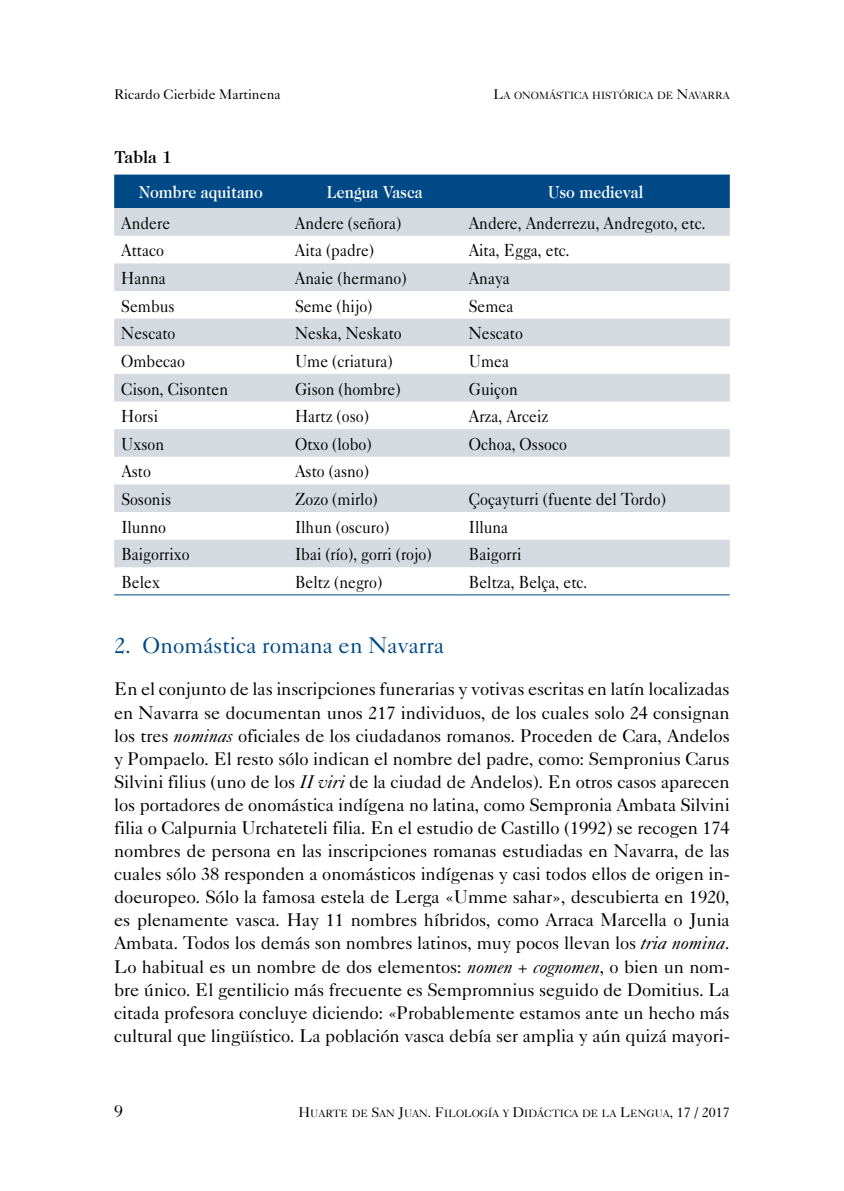
<style>
.page{position:relative;width:844px;height:1191px;background:#fff}
.page>*{position:absolute;margin:0;border:0;box-sizing:border-box;transform-origin:0 0}
.t1{font:22.75px "Caslon Five Forty";color:#004987}
.t2{font:18.38px/23.1px "Caslon Five Forty";letter-spacing:-.005em;color:#000;text-align:justify}
.t3{font:17.5px "Caslon Five Forty";color:#000;scale:.9 1}
.t4{font:500 17.5px "Caslon Two Twenty Four";color:#fff;scale:.9 1}
.t5{font:500 17.5px "Caslon Two Twenty Four";color:#000}
.t6{font:17.5px "Caslon Five Forty";color:#000}
.t7{font:14px "Caslon Five Forty";color:#000}
.t8{font:10.5px "Caslon Five Forty";color:#000}
.s1{font-size:14px}
.s2{font-style:italic}
</style>
<div class="page">
<div style="left:114px;top:174px;width:615px;height:34px;background:#004987"></div>
<svg style="left:114px;top:208px;width:615px;height:359px;fill:#d5dae1"></svg>
<hr style="left:114px;top:594px;width:174px;height:1px;background:#004987">
<hr style="left:288px;top:594px;width:173px;height:1px;background:#004987">
<hr style="left:461px;top:594px;width:268px;height:1px;background:#004987">
<p class="t7" style="left:114px;top:86px;width:168px">Ricardo Cierbide Martinena</p>
<p class="t8" style="left:493px;top:89px;width:238px"><span class="s1">L</span>A ONOMÁSTICA HISTÓRICA DE <span class="s1">N</span>AVARRA</p>
<p class="t5" style="left:114px;top:146px;width:59px">Tabla 1</p>
<p class="t4" style="left:139px;top:182px;width:139px">Nombre aquitano</p>
<p class="t4" style="left:327px;top:182px;width:108px">Lengua Vasca</p>
<p class="t4" style="left:548px;top:182px;width:107px">Uso medieval</p>
<p class="t3" style="left:121px;top:212px;width:56px">Andere</p>
<p class="t3" style="left:295px;top:212px;width:120px">Andere (señora)</p>
<p class="t3" style="left:468px;top:212px;width:265px">Andere, Anderrezu, Andregoto, etc.</p>
<p class="t3" style="left:121px;top:240px;width:49px">Attaco</p>
<p class="t3" style="left:295px;top:240px;width:89px">Aita (padre)</p>
<p class="t3" style="left:468px;top:240px;width:114px">Aita, Egga, etc.</p>
<p class="t3" style="left:121px;top:267px;width:51px">Hanna</p>
<p class="t3" style="left:295px;top:267px;width:125px">Anaie (hermano)</p>
<p class="t3" style="left:468px;top:267px;width:47px">Anaya</p>
<p class="t3" style="left:121px;top:295px;width:61px">Sembus</p>
<p class="t3" style="left:295px;top:295px;width:88px">Seme (hijo)</p>
<p class="t3" style="left:468px;top:295px;width:51px">Semea</p>
<p class="t3" style="left:121px;top:323px;width:62px">Nescato</p>
<p class="t3" style="left:295px;top:323px;width:120px">Neska, Neskato</p>
<p class="t3" style="left:468px;top:323px;width:62px">Nescato</p>
<p class="t3" style="left:121px;top:350px;width:72px">Ombecao</p>
<p class="t3" style="left:295px;top:350px;width:110px">Ume (criatura)</p>
<p class="t3" style="left:468px;top:350px;width:46px">Umea</p>
<p class="t3" style="left:121px;top:378px;width:120px">Cison, Cisonten</p>
<p class="t3" style="left:295px;top:378px;width:119px">Gison (hombre)</p>
<p class="t3" style="left:468px;top:378px;width:56px">Guiçon</p>
<p class="t3" style="left:121px;top:405px;width:42px">Horsi</p>
<p class="t3" style="left:295px;top:405px;width:84px">Hartz (oso)</p>
<p class="t3" style="left:468px;top:405px;width:90px">Arza, Arceiz</p>
<p class="t3" style="left:121px;top:433px;width:49px">Uxson</p>
<p class="t3" style="left:295px;top:433px;width:87px">Otxo (lobo)</p>
<p class="t3" style="left:468px;top:433px;width:110px">Ochoa, Ossoco</p>
<p class="t3" style="left:121px;top:461px;width:35px">Asto</p>
<p class="t3" style="left:295px;top:461px;width:84px">Asto (asno)</p>
<p class="t3" style="left:121px;top:488px;width:57px">Sosonis</p>
<p class="t3" style="left:295px;top:488px;width:93px">Zozo (mirlo)</p>
<p class="t3" style="left:468px;top:488px;width:220px">Çoçayturri (fuente del Tordo)</p>
<p class="t3" style="left:121px;top:516px;width:51px">Ilunno</p>
<p class="t3" style="left:295px;top:516px;width:106px">Ilhun (oscuro)</p>
<p class="t3" style="left:469px;top:516px;width:45px">Illuna</p>
<p class="t3" style="left:121px;top:543px;width:77px">Baigorrixo</p>
<p class="t3" style="left:295px;top:543px;width:153px">Ibai (río), gorri (rojo)</p>
<p class="t3" style="left:469px;top:543px;width:60px">Baigorri</p>
<p class="t3" style="left:121px;top:571px;width:44px">Belex</p>
<p class="t3" style="left:295px;top:571px;width:98px">Beltz (negro)</p>
<p class="t3" style="left:469px;top:571px;width:133px">Beltza, Belça, etc.</p>
<p class="t1" style="left:114px;top:631px;width:331px">2. Onomástica romana en Navarra</p>
<p class="t2" style="left:114px;top:677px;width:617px">En el conjunto de las inscripciones funerarias y votivas escritas en latín localizadas en Navarra se documentan unos 217 individuos, de los cuales solo 24 consignan los tres <span class="s2">nominas</span> oficiales de los ciudadanos romanos. Proceden de Cara, Andelos y Pompaelo. El resto sólo indican el nombre del padre, como: Sempronius Carus Silvini filius (uno de los <span class="s2">II viri</span> de la ciudad de Andelos). En otros casos aparecen los portadores de onomástica indígena no latina, como Sempronia Ambata Silvini filia o Calpurnia Urchateteli filia. En el estudio de Castillo (1992) se recogen 174 nombres de persona en las inscripciones romanas estudiadas en Navarra, de las cuales sólo 38 responden a onomásticos indígenas y casi todos ellos de origen in&shy;doeuropeo. Sólo la famosa estela de Lerga «Umme sahar», descubierta en 1920, es plenamente vasca. Hay 11 nombres híbridos, como Arraca Marcella o Junia Ambata. Todos los demás son nombres latinos, muy pocos llevan los <span class="s2">tria nomina</span>.<br>Lo habitual es un nombre de dos elementos: <span class="s2">nomen + cognomen</span>, o bien un nom&shy;bre único. El gentilicio más frecuente es Sempromnius seguido de Domitius. La citada profesora concluye diciendo: «Probablemente estamos ante un hecho más cultural que lingüístico. La población vasca debía ser amplia y aún quizá mayori-</p>
<p class="t6" style="left:114px;top:1100px;width:10px">9</p>
<p class="t8" style="left:298px;top:1106px;width:432px"><span class="s1">H</span>UARTE DE <span class="s1">S</span>AN <span class="s1">J</span>UAN<span class="s1">. F</span>ILOLOGÍA Y <span class="s1">D</span>IDÁCTICA DE LA <span class="s1">L</span>ENGUA<span class="s1">, 17 / 2017</span></p>
</div>
